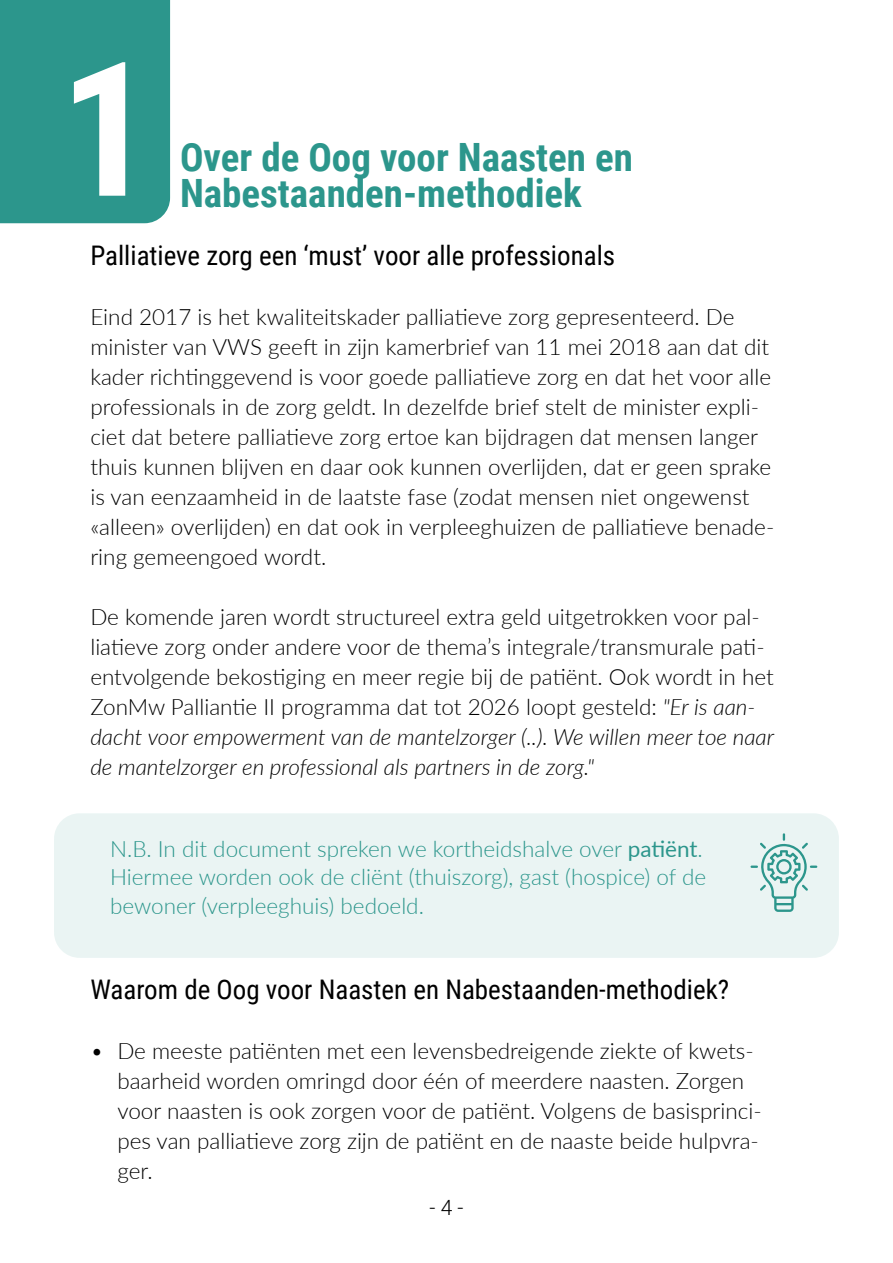
<style>
.page{position:relative;width:893px;height:1263px;background:#fff}
.page>*{position:absolute;margin:0;border:0;box-sizing:border-box;transform-origin:0 0}
.t1{font:700 187.5px "Roboto Condensed";color:#fff}
.t2{font:700 39px "Roboto Condensed";color:#2c968c}
.t3{font:27px "Roboto Condensed";color:#000}
.t4{font:300 22.5px/30px "Lato";color:#000}
.t5{font:300 22.5px/28.5px "Lato";color:#2c968c}
.t6{font:300 21px "Roboto";color:#000}
.s1{font-style:italic}
.s2{font-weight:400}
</style>
<div class="page">
<div style="left:0;top:0;width:170px;height:223px;background:#2c968c"></div>
<div style="left:54px;top:813px;width:785px;height:145px;background:#eaf4f3;border-radius:26px"></div>
<svg style="left:750px;top:833px;width:67px;height:79px"></svg>
<h1 class="t1" style="left:60px;top:-2px;width:96px">1</h1>
<h2 class="t2" style="left:180px;top:130px;width:454px">Over de Oog voor Naasten en</h2>
<h2 class="t2" style="left:180px;top:166px;width:403px">Nabestaanden-methodiek</h2>
<p class="t3" style="left:90px;top:237px;width:526px">Palliatieve zorg een ‘must’ voor alle professionals</p>
<p class="t4" style="left:90px;top:301px;width:685px">Eind 2017 is het kwaliteitskader palliatieve zorg gepresenteerd. De minister van VWS geeft in zijn kamerbrief van 11 mei 2018 aan dat dit kader richtinggevend is voor goede palliatieve zorg en dat het voor alle professionals in de zorg geldt. In dezelfde brief stelt de minister expli&shy;ciet dat betere palliatieve zorg ertoe kan bijdragen dat mensen langer thuis kunnen blijven en daar ook kunnen overlijden, dat er geen sprake is van eenzaamheid in de laatste fase (zodat mensen niet ongewenst «alleen» overlijden) en dat ook in verpleeghuizen de palliatieve benade&shy;ring gemeengoed wordt.</p>
<p class="t4" style="left:90px;top:601px;width:685px">De komende jaren wordt structureel extra geld uitgetrokken voor pal&shy;liatieve zorg onder andere voor de thema’s integrale/transmurale pati&shy;ëntvolgende bekostiging en meer regie bij de patiënt. Ook wordt in het ZonMw Palliantie II programma dat tot 2026 loopt gesteld: <span class="s1">"Er is aan&shy;dacht voor empowerment van de mantelzorger (..). We willen meer toe naar de mantelzorger en professional als partners in de zorg."</span></p>
<p class="t5" style="left:110px;top:834px;width:598px">N.B. In dit document spreken we kortheidshalve over <span class="s2">patiënt</span>.<br>Hiermee worden ook de cliënt (thuiszorg), gast (hospice) of de bewoner (verpleeghuis) bedoeld.</p>
<p class="t3" style="left:90px;top:970px;width:640px">Waarom de Oog voor Naasten en Nabestaanden-methodiek?</p>
<p class="t4" style="left:117px;top:1035px;width:646px;text-indent:-27px">• De meeste patiënten met een levensbedreigende ziekte of kwets&shy;baarheid worden omringd door één of meerdere naasten. Zorgen voor naasten is ook zorgen voor de patiënt. Volgens de basisprinci&shy;pes van palliatieve zorg zijn de patiënt en de naaste beide hulpvra&shy;ger.</p>
<p class="t6" style="left:430px;top:1192px;width:35px">- 4 -</p>
</div>
